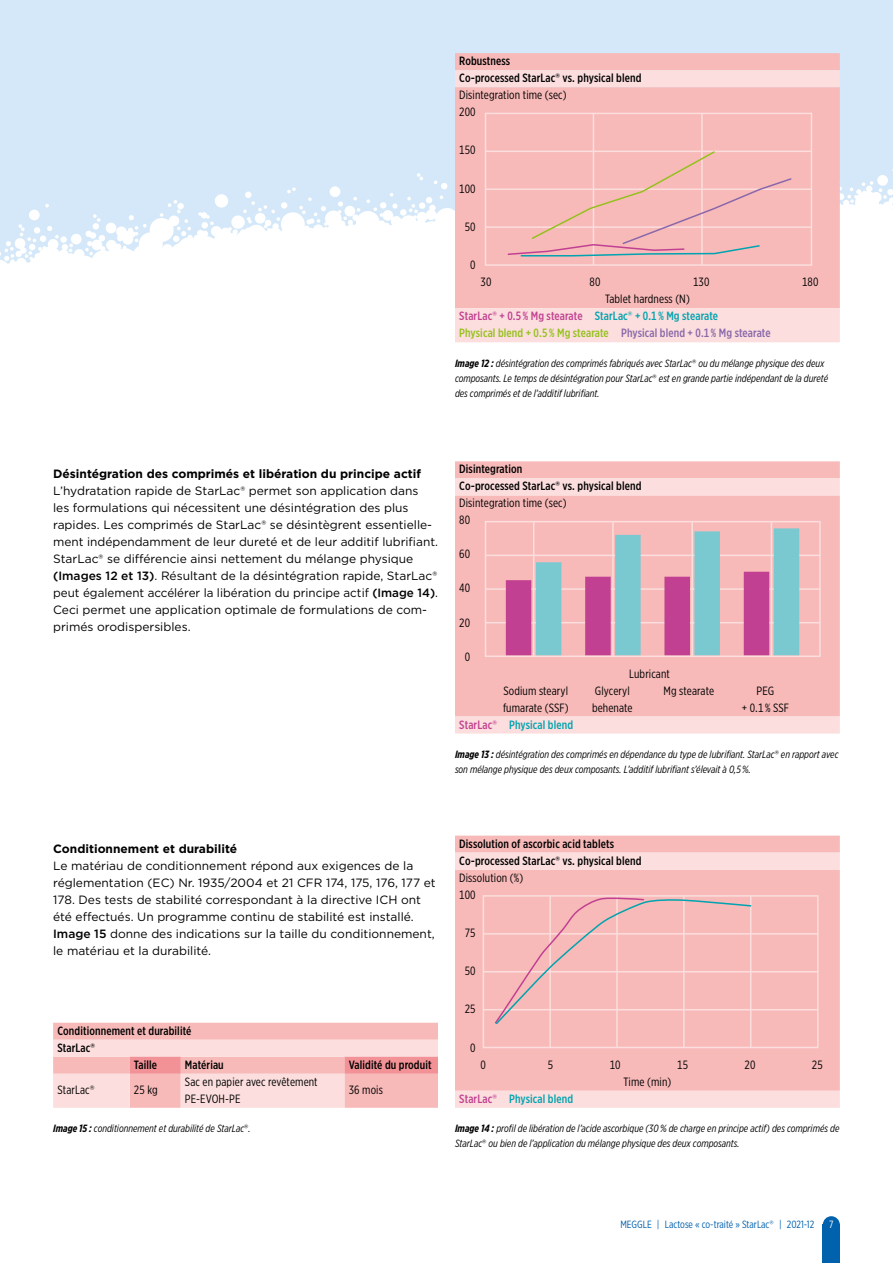
<style>
.page{position:relative;width:893px;height:1263px;background:#fff}
.page>*{position:absolute;margin:0;border:0;box-sizing:border-box;transform-origin:0 0}
.t1{font:12px/17px "Gotham";color:#000}
.t2{font:500 12px/17px "Gotham X Narrow";letter-spacing:.01em;color:#000}
.t3{font:12px/17px "Gotham X Narrow";letter-spacing:.01em;color:#000}
.t4{font:500 12px/17px "Gotham X Narrow";letter-spacing:.01em;color:#94c11c}
.t5{font:700 12px "Gotham";color:#000}
.t6{font:500 12px "Gotham X Narrow";letter-spacing:.01em;color:#00a3af}
.t7{font:italic 10.5px/15px "Gotham X Narrow";color:#000}
.t8{font:10.5px "Gotham X Narrow";color:#0061ad}
.t9{font:10.5px "Gotham X Narrow";color:#fff}
.s1{font-family:"Gotham"}
.s2{font-weight:400}
.s3{font-weight:400;color:#000}
.s4{color:#c14091}
.s5{font-family:"Gotham";color:#c14091}
.s6{color:#00a3af}
.s7{font-family:"Gotham";color:#00a3af}
.s8{color:#8967aa}
.s9{font-weight:700}
.s10{font-family:"Gotham";font-style:normal}
.s11{font-weight:500}
</style>
<div class="page">
<div style="left:0;top:0;width:893px;height:455px;background:#d4e8f9"></div>
<svg style="left:0;top:169px;width:893px;height:286px;background:#f8fbfe"></svg>
<div style="left:823px;top:1225px;width:17px;height:38px;background:#0061ad"></div>
<div style="left:823px;top:1216px;width:17px;height:17px;background:#0061ad;border-radius:50%"></div>
<div style="left:455px;top:53px;width:385px;height:17px;background:#f7bab9"></div>
<svg style="left:455px;top:70px;width:385px;height:272px;background:#f8c4c3"></svg>
<hr style="left:593px;top:113px;width:1px;height:152px;background:#fbdedd">
<hr style="left:701px;top:113px;width:2px;height:152px;background:#fbdedd">
<hr style="left:486px;top:151px;width:325px;height:1px;background:#fbdedd">
<hr style="left:486px;top:113px;width:325px;height:1px;background:#fbdedd">
<hr style="left:486px;top:264px;width:325px;height:2px;background:#fbdedd">
<hr style="left:486px;top:188px;width:325px;height:2px;background:#fbdedd">
<hr style="left:486px;top:226px;width:325px;height:2px;background:#fbdedd">
<hr style="left:811px;top:113px;width:1px;height:153px;background:#fbdedd">
<hr style="left:485px;top:113px;width:1px;height:153px;background:#fbdedd">
<svg style="left:507px;top:150px;width:286px;height:107px;background:#f1b9b8"></svg>
<div style="left:455px;top:461px;width:385px;height:17px;background:#f7bab9"></div>
<svg style="left:455px;top:478px;width:385px;height:255px;background:#f7c0bf"></svg>
<div style="left:485px;top:521px;width:336px;height:136px;border:2px solid #fbdedd"></div>
<hr style="left:612px;top:522px;width:2px;height:134px;background:#fbdedd">
<hr style="left:533px;top:522px;width:1px;height:134px;background:#fbdedd">
<hr style="left:691px;top:522px;width:2px;height:134px;background:#fbdedd">
<hr style="left:771px;top:522px;width:1px;height:134px;background:#fbdedd">
<hr style="left:485px;top:588px;width:336px;height:2px;background:#fbdedd">
<hr style="left:485px;top:555px;width:336px;height:1px;background:#fbdedd">
<hr style="left:485px;top:622px;width:336px;height:1px;background:#fbdedd">
<div style="left:506px;top:580px;width:25px;height:75px;background:#c14091"></div>
<div style="left:536px;top:562px;width:25px;height:93px;background:#7ac9d0"></div>
<div style="left:585px;top:577px;width:26px;height:78px;background:#c14091"></div>
<div style="left:615px;top:535px;width:26px;height:120px;background:#7ac9d0"></div>
<div style="left:664px;top:577px;width:26px;height:78px;background:#c14091"></div>
<div style="left:694px;top:531px;width:26px;height:124px;background:#7ac9d0"></div>
<div style="left:744px;top:572px;width:25px;height:83px;background:#c14091"></div>
<div style="left:774px;top:528px;width:25px;height:127px;background:#7ac9d0"></div>
<div style="left:455px;top:836px;width:385px;height:17px;background:#f7bab9"></div>
<svg style="left:455px;top:853px;width:385px;height:255px;background:#f7c2c1"></svg>
<div style="left:483px;top:895px;width:336px;height:153px;border:2px solid #fbdedd"></div>
<hr style="left:616px;top:896px;width:2px;height:151px;background:#fbdedd">
<hr style="left:549px;top:896px;width:2px;height:151px;background:#fbdedd">
<hr style="left:683px;top:896px;width:2px;height:151px;background:#fbdedd">
<hr style="left:750px;top:896px;width:1px;height:151px;background:#fbdedd">
<hr style="left:483px;top:971px;width:336px;height:1px;background:#fbdedd">
<hr style="left:483px;top:933px;width:336px;height:1px;background:#fbdedd">
<hr style="left:483px;top:1009px;width:336px;height:1px;background:#fbdedd">
<svg style="left:493px;top:896px;width:259px;height:129px;background:#f3baba"></svg>
<svg style="left:53px;top:1023px;width:385px;height:85px;background:#f8c7c7"></svg>
<p class="t2" style="left:459px;top:52px;width:184px">Robustness<br>Co-processed StarLac<span class="s1">®</span> vs. physical blend<br><span class="s2">Disintegration time (sec)<br>200</span></p>
<p class="t3" style="left:459px;top:142px;width:18px">150</p>
<p class="t3" style="left:459px;top:180px;width:18px">100</p>
<p class="t3" style="left:465px;top:218px;width:12px">50</p>
<p class="t3" style="left:470px;top:256px;width:7px">0</p>
<p class="t3" style="left:480px;top:273px;width:12px">30</p>
<p class="t3" style="left:590px;top:273px;width:12px">80</p>
<p class="t3" style="left:693px;top:273px;width:18px">130</p>
<p class="t3" style="left:802px;top:273px;width:18px">180</p>
<p class="t4" style="left:459px;top:290px;width:313px;text-indent:146px"><span class="s3">Tablet hardness (N)<br></span><span class="s4">StarLac</span><span class="s5">®</span> <span class="s4">+ 0.5 % Mg stearate</span> <span class="s6">StarLac</span><span class="s7">®</span> <span class="s6">+ 0.1 % Mg stearate<br></span>Physical blend + 0.5 % Mg stearate <span class="s8">Physical blend + 0.1 % Mg stearate</span></p>
<p class="t7" style="left:455px;top:355px;width:375px"><span class="s9">Image 12 :</span> désintégration des comprimés fabriqués avec StarLac<span class="s10">®</span> ou du mélange physique des deux composants. Le temps de désintégration pour StarLac<span class="s10">®</span> est en grande partie indépendant de la dureté des comprimés et de l’additif lubrifiant.</p>
<p class="t5" style="left:53px;top:466px;width:369px">Désintégration des comprimés et libération du principe actif</p>
<p class="t1" style="left:53px;top:482px;width:386px">L’hydratation rapide de StarLac® permet son application dans<br>les formulations qui nécessitent une désintégration des plus rapides. Les comprimés de StarLac® se désintègrent essentielle&shy;ment indépendamment de leur dureté et de leur additif lubrifiant.<br>StarLac® se différencie ainsi nettement du mélange physique <span class="s11">(Images 12 et 13)</span>. Résultant de la désintégration rapide, StarLac® peut également accélérer la libération du principe actif <span class="s11">(Image 14)</span>.<br>Ceci permet une application optimale de formulations de com&shy;primés orodispersibles.</p>
<p class="t2" style="left:459px;top:461px;width:184px">Disintegration<br>Co-processed StarLac<span class="s1">®</span> vs. physical blend<br><span class="s2">Disintegration time (sec)<br>80</span></p>
<p class="t3" style="left:459px;top:546px;width:12px">60</p>
<p class="t3" style="left:459px;top:580px;width:12px">40</p>
<p class="t3" style="left:459px;top:614px;width:12px">20</p>
<p class="t3" style="left:465px;top:648px;width:7px">0</p>
<p class="t3" style="left:629px;top:665px;width:42px">Lubricant</p>
<p class="t3" style="left:503px;top:682px;width:67px">Sodium stearyl fumarate (SSF)</p>
<p class="t3" style="left:592px;top:682px;width:42px">Glyceryl behenate</p>
<p class="t3" style="left:664px;top:682px;width:52px">Mg stearate</p>
<p class="t3" style="left:742px;top:682px;width:49px;text-align:center">PEG<br>+ 0.1 % SSF</p>
<p class="t6" style="left:459px;top:717px;width:115px"><span class="s4">StarLac</span><span class="s5">®</span> Physical blend</p>
<p class="t7" style="left:455px;top:746px;width:385px"><span class="s9">Image 13 :</span> désintégration des comprimés en dépendance du type de lubrifiant. StarLac<span class="s10">®</span> en rapport avec son mélange physique des deux composants. L’additif lubrifiant s’élevait à 0,5 %.</p>
<p class="t5" style="left:53px;top:840px;width:186px">Conditionnement et durabilité</p>
<p class="t1" style="left:53px;top:857px;width:384px">Le matériau de conditionnement répond aux exigences de la réglementation (EC) Nr. 1935/2004 et 21 CFR 174, 175, 176, 177 et 178. Des tests de stabilité correspondant à la directive ICH ont été effectués. Un programme continu de stabilité est installé.<br><span class="s11">Image 15</span> donne des indications sur la taille du conditionnement, le matériau et la durabilité.</p>
<p class="t2" style="left:57px;top:1022px;width:136px">Conditionnement et durabilité</p>
<p class="t2" style="left:57px;top:1039px;width:39px">StarLac<span class="s1">®</span></p>
<p class="t2" style="left:134px;top:1056px;width:25px">Taille</p>
<p class="t2" style="left:185px;top:1056px;width:40px">Matériau</p>
<p class="t2" style="left:349px;top:1056px;width:84px">Validité du produit</p>
<p class="t3" style="left:57px;top:1081px;width:39px">StarLac<span class="s1">®</span></p>
<p class="t3" style="left:134px;top:1081px;width:25px">25 kg</p>
<p class="t3" style="left:185px;top:1073px;width:134px">Sac en papier avec revêtement<br>PE-EVOH-PE</p>
<p class="t3" style="left:349px;top:1081px;width:36px">36 mois</p>
<p class="t2" style="left:459px;top:835px;width:184px">Dissolution of ascorbic acid tablets<br>Co-processed StarLac<span class="s1">®</span> vs. physical blend<br><span class="s2">Dissolution (%)<br>100</span></p>
<p class="t3" style="left:465px;top:924px;width:12px">75</p>
<p class="t3" style="left:465px;top:962px;width:12px">50</p>
<p class="t3" style="left:465px;top:1000px;width:12px">25</p>
<p class="t3" style="left:470px;top:1039px;width:7px">0</p>
<p class="t3" style="left:480px;top:1056px;width:7px">0</p>
<p class="t3" style="left:548px;top:1056px;width:7px">5</p>
<p class="t3" style="left:610px;top:1056px;width:12px">10</p>
<p class="t3" style="left:677px;top:1056px;width:12px">15</p>
<p class="t3" style="left:744px;top:1056px;width:12px">20</p>
<p class="t3" style="left:812px;top:1056px;width:12px">25</p>
<p class="t3" style="left:623px;top:1073px;width:49px">Time (min)</p>
<p class="t6" style="left:459px;top:1091px;width:115px"><span class="s4">StarLac</span><span class="s5">®</span> Physical blend</p>
<p class="t7" style="left:53px;top:1121px;width:199px"><span class="s9">Image 15 :</span> conditionnement et durabilité de StarLac<span class="s10">®</span>.</p>
<p class="t7" style="left:455px;top:1121px;width:386px"><span class="s9">Image 14 :</span> profil de libération de l’acide ascorbique (30 % de charge en principe actif) des comprimés de<br>StarLac<span class="s10">®</span> ou bien de l’application du mélange physique des deux composants.</p>
<p class="t8" style="left:620px;top:1218px;width:195px">MEGGLE | Lactose « co-traité » StarLac<span class="s1">®</span> | 2021-12</p>
<p class="t9" style="left:829px;top:1218px;width:6px">7</p>
</div>
